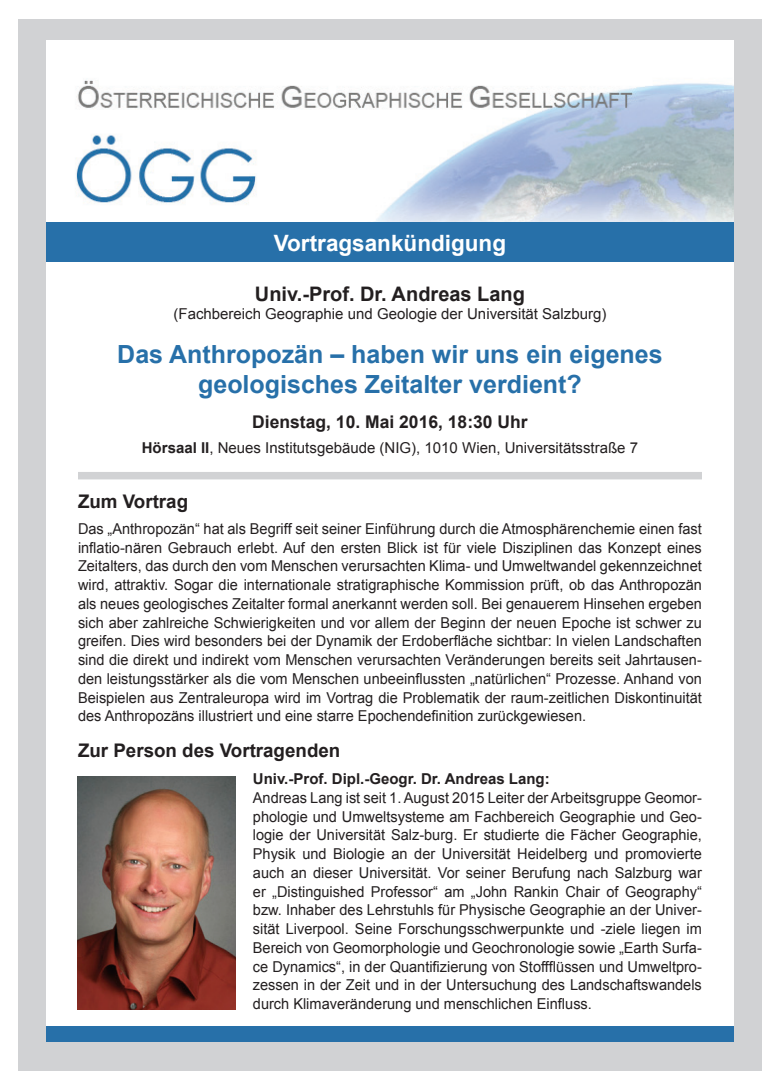
<style>
.page{position:relative;width:780px;height:1088px;background:#fff}
.page>*{position:absolute;margin:0;border:0;box-sizing:border-box;transform-origin:0 0}
.t1{font:700 25px/30px "Arial";color:#2770a9;text-align:center}
.t2{font:700 22.5px "Arial";color:#fff}
.t3{font:700 20px "Arial";color:#231f20}
.t4{font:700 18.75px "Arial";color:#231f20}
.t5{font:700 17.5px "Arial";color:#231f20}
.t6{font:15px/18.8px "Arial";color:#231f20;text-align:justify}
.t7{font:700 15px "Arial";color:#231f20}
.s1{font-weight:700}
</style>
<div class="page">
<div style="left:18px;top:19px;width:743px;height:1051px;background:#d1d2d4"></div>
<div style="left:46px;top:40px;width:687px;height:995px;background:#fff"></div>
<img style="left:76px;top:80px;width:657px;height:142px">
<div style="left:46px;top:222px;width:687px;height:40px;background:#2770a9"></div>
<div style="left:78px;top:472px;width:624px;height:7px;background:#d1d2d4"></div>
<div style="left:46px;top:1026px;width:687px;height:16px;background:#2770a9"></div>
<img style="left:78px;top:776px;width:157px;height:233px">
<h2 class="t2" style="left:274px;top:228px;width:234px">Vortragsankündigung</h2>
<h3 class="t3" style="left:255px;top:280px;width:272px">Univ.-Prof. Dr. Andreas Lang</h3>
<p class="t6" style="left:173px;top:304px;width:434px">(Fachbereich Geographie und Geologie der Universität Salzburg)</p>
<h1 class="t1" style="left:117px;top:340px;width:547px">Das Anthropozän – haben wir uns ein eigenes geologisches Zeitalter verdient?</h1>
<p class="t5" style="left:252px;top:410px;width:277px">Dienstag, 10. Mai 2016, 18:30 Uhr</p>
<p class="t6" style="left:142px;top:439px;width:498px"><span class="s1">Hörsaal II</span>, Neues Institutsgebäude (NIG), 1010 Wien, Universitätsstraße 7</p>
<p class="t4" style="left:78px;top:489px;width:112px">Zum Vortrag</p>
<p class="t6" style="left:78px;top:519px;width:625px">Das „Anthropozän“ hat als Begriff seit seiner Einführung durch die Atmosphärenchemie einen fast inflatio-nären Gebrauch erlebt. Auf den ersten Blick ist für viele Disziplinen das Konzept eines Zeitalters, das durch den vom Menschen verursachten Klima- und Umweltwandel gekennzeichnet wird, attraktiv. Sogar die internationale stratigraphische Kommission prüft, ob das Anthropozän als neues geologisches Zeitalter formal anerkannt werden soll. Bei genauerem Hinsehen ergeben sich aber zahlreiche Schwierigkeiten und vor allem der Beginn der neuen Epoche ist schwer zu greifen. Dies wird besonders bei der Dynamik der Erdoberfläche sichtbar: In vielen Landschaften sind die direkt und indirekt vom Menschen verursachten Veränderungen bereits seit Jahrtausen&shy;den leistungsstärker als die vom Menschen unbeeinflussten „natürlichen“ Prozesse. Anhand von Beispielen aus Zentraleuropa wird im Vortrag die Problematik der raum-zeitlichen Diskontinuität des Anthropozäns illustriert und eine starre Epochendefinition zurückgewiesen.</p>
<p class="t4" style="left:78px;top:738px;width:264px">Zur Person des Vortragenden</p>
<p class="t7" style="left:253px;top:769px;width:298px">Univ.-Prof. Dipl.-Geogr. Dr. Andreas Lang:</p>
<p class="t6" style="left:253px;top:788px;width:450px">Andreas Lang ist seit 1. August 2015 Leiter der Arbeitsgruppe Geomor&shy;phologie und Umweltsysteme am Fachbereich Geographie und Geo&shy;logie der Universität Salz-burg. Er studierte die Fächer Geographie, Physik und Biologie an der Universität Heidelberg und promovierte auch an dieser Universität. Vor seiner Berufung nach Salzburg war er „Distinguished Professor“ am „John Rankin Chair of Geography“ bzw. Inhaber des Lehrstuhls für Physische Geographie an der Univer&shy;sität Liverpool. Seine Forschungsschwerpunkte und -ziele liegen im Bereich von Geomorphologie und Geochronologie sowie „Earth Surfa&shy;ce Dynamics“, in der Quantifizierung von Stoffflüssen und Umweltpro&shy;zessen in der Zeit und in der Untersuchung des Landschaftswandels durch Klimaveränderung und menschlichen Einfluss.</p>
</div>
